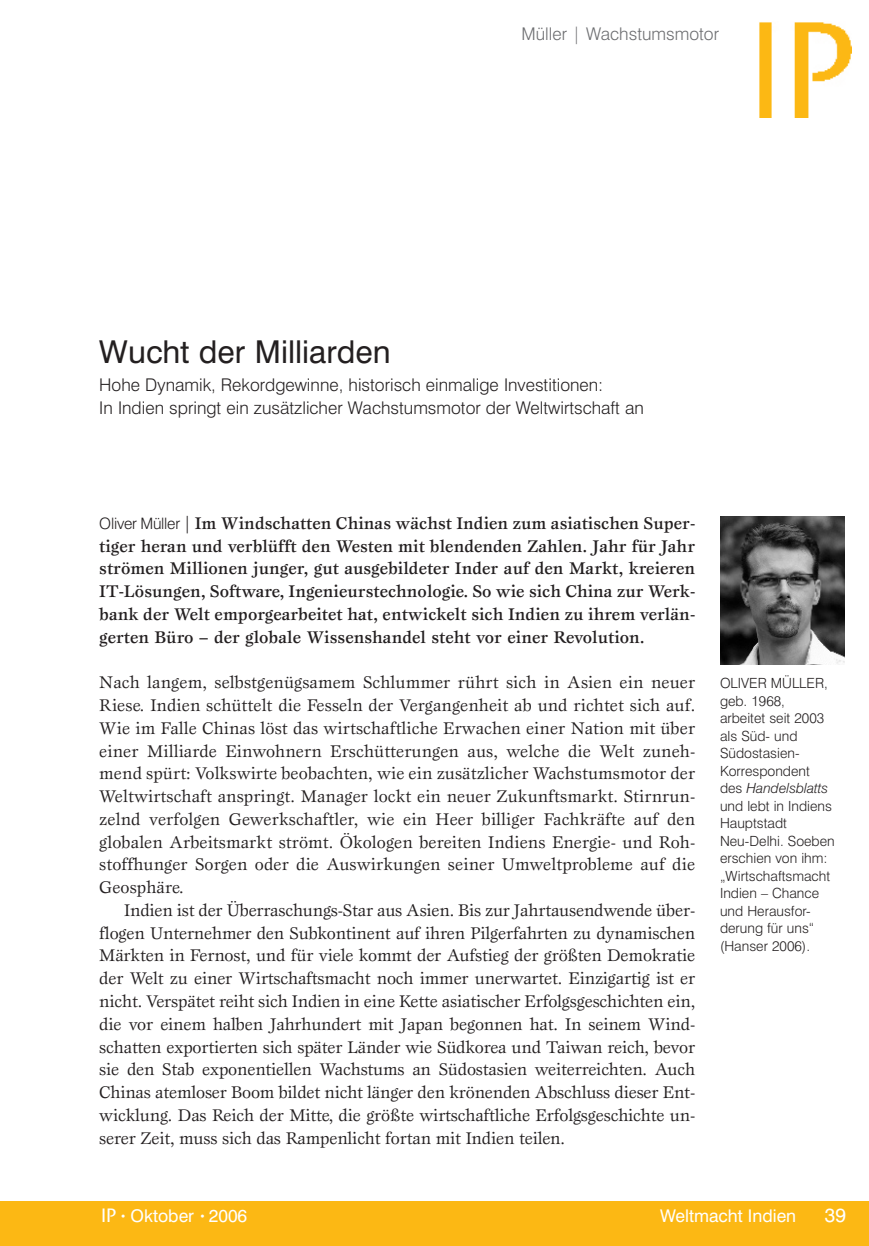
<style>
.page{position:relative;width:869px;height:1246px;background:#fff}
.page>*{position:absolute;margin:0;border:0;box-sizing:border-box;transform-origin:0 0}
.t1{font:31.5px "Swiss 721 BT";color:#231f20}
.t2{font:19.25px "Swiss 721 BT";color:#fff}
.t3{font:17.5px/22.8px "Esprit";letter-spacing:-.01em;color:#231f20;text-align:justify}
.t4{font:500 17.5px/22.8px "Esprit";color:#231f20;text-align:justify}
.t5{font:300 17.5px/22.8px "Swiss 721 BT";color:#231f20}
.t6{font:17.5px "Swiss 721 BT";color:#fff}
.t7{font:300 17.5px "Swiss 721 BT";color:#6c6d70}
.t8{font:300 14px/17.5px "Swiss 721 BT";color:#231f20}
.s1{font-family:"Swiss 721 BT";font-weight:300;font-size:15.75px}
.s2{font-style:italic}
.s3{font-family:"ITC Stone Sans";font-weight:500;font-size:19.25px}
.s4{font-size:10.5px}
</style>
<div class="page">
<div style="left:0;top:1200px;width:868px;height:45px;background:#fcb814"></div>
<img style="left:759px;top:22px;width:92px;height:95px">
<img style="left:720px;top:516px;width:123px;height:148px">
<p class="t7" style="left:521px;top:23px;width:199px">Müller | Wachstumsmotor</p>
<h1 class="t1" style="left:99px;top:332px;width:293px">Wucht der Milliarden</h1>
<p class="t5" style="left:99px;top:373px;width:546px">Hohe Dynamik, Rekordgewinne, historisch einmalige Investitionen:<br>In Indien springt ein zusätzlicher Wachstumsmotor der Weltwirtschaft an</p>
<p class="t4" style="left:99px;top:511px;width:597px"><span class="s1">Oliver Müller</span> | Im Windschatten Chinas wächst Indien zum asiatischen Super&shy;tiger heran und verblüfft den Westen mit blendenden Zahlen. Jahr für Jahr strömen Millionen junger, gut ausgebildeter Inder auf den Markt, kreieren IT-Lösungen, Software, Ingenieurstechnologie. So wie sich China zur Werk&shy;bank der Welt emporgearbeitet hat, entwickelt sich Indien zu ihrem verlän&shy;gerten Büro – der globale Wissenshandel steht vor einer Revolution.</p>
<p class="t3" style="left:99px;top:670px;width:597px">Nach langem, selbstgenügsamem Schlummer rührt sich in Asien ein neuer Riese. Indien schüttelt die Fesseln der Vergangenheit ab und richtet sich auf.<br>Wie im Falle Chinas löst das wirtschaftliche Erwachen einer Nation mit über einer Milliarde Einwohnern Erschütterungen aus, welche die Welt zuneh&shy;mend spürt: Volkswirte beobachten, wie ein zusätzlicher Wachstumsmotor der Weltwirtschaft anspringt. Manager lockt ein neuer Zukunftsmarkt. Stirnrun&shy;zelnd verfolgen Gewerkschaftler, wie ein Heer billiger Fachkräfte auf den globalen Arbeitsmarkt strömt. Ökologen bereiten Indiens Energie- und Roh&shy;stoffhunger Sorgen oder die Auswirkungen seiner Umweltprobleme auf die Geosphäre.</p>
<p class="t3" style="left:99px;top:898px;width:597px;text-indent:25px">Indien ist der Überraschungs-Star aus Asien. Bis zur Jahrtausendwende über&shy;flogen Unternehmer den Subkontinent auf ihren Pilgerfahrten zu dynamischen Märkten in Fernost, und für viele kommt der Aufstieg der größten Demokratie der Welt zu einer Wirtschaftsmacht noch immer unerwartet. Einzigartig ist er nicht. Verspätet reiht sich Indien in eine Kette asiatischer Erfolgsgeschichten ein, die vor einem halben Jahrhundert mit Japan begonnen hat. In seinem Wind&shy;schatten exportierten sich später Länder wie Südkorea und Taiwan reich, bevor sie den Stab exponentiellen Wachstums an Südostasien weiterreichten. Auch Chinas atemloser Boom bildet nicht länger den krönenden Abschluss dieser Ent&shy;wicklung. Das Reich der Mitte, die größte wirtschaftliche Erfolgsgeschichte un&shy;serer Zeit, muss sich das Rampenlicht fortan mit Indien teilen.</p>
<p class="t8" style="left:719px;top:674px;width:116px">OLIVER MÜLLER, geb. 1968,<br>arbeitet seit 2003 als Süd- und<br>Südostasien-<br>Korrespondent des <span class="s2">Handelsblatts </span>und lebt in Indiens<br>Hauptstadt<br>Neu-Delhi. Soeben erschien von ihm: „Wirtschaftsmacht<br>Indien – Chance und Herausfor&shy;derung für uns“ (Hanser 2006).</p>
<p class="t6" style="left:101px;top:1204px;width:148px"><span class="s3">IP</span> <span class="s4">•</span> Oktober <span class="s4">•</span> 2006</p>
<p class="t6" style="left:659px;top:1204px;width:137px">Weltmacht Indien</p>
<p class="t2" style="left:824px;top:1202px;width:23px">39</p>
</div>
